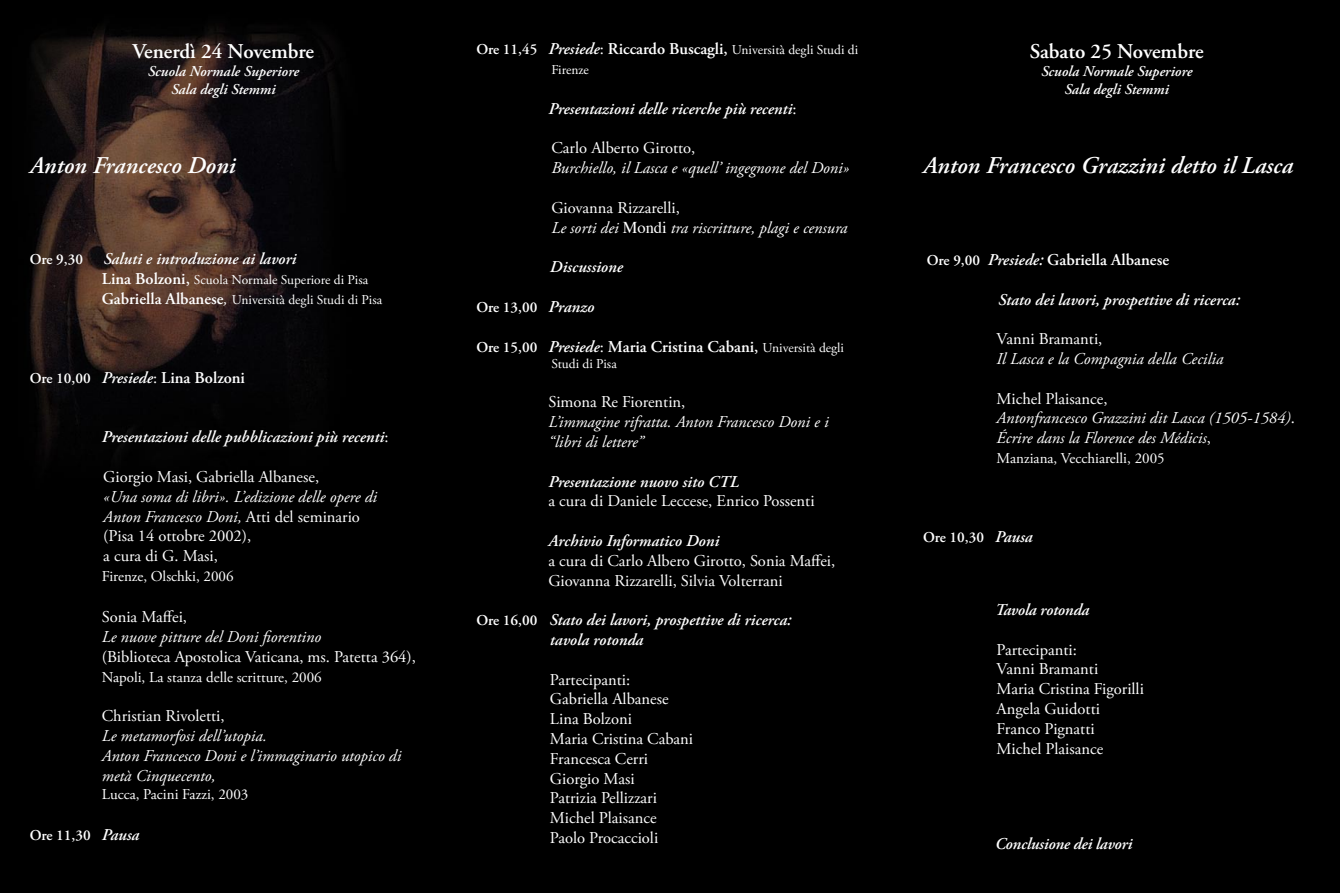
<style>
.page{position:relative;width:1340px;height:893px;background:#fff}
.page>*{position:absolute;margin:0;border:0;box-sizing:border-box;transform-origin:0 0}
.t1{font:italic 600 24px "Adobe Garamond Pro";color:#fff}
.t2{font:600 21px "Adobe Garamond Pro";color:#fff}
.t3{font:italic 16.5px/19.8px "Adobe Garamond Pro";color:#fff}
.t4{font:16.5px/19.8px "Adobe Garamond Pro";color:#fff}
.t5{font:italic 600 16.5px/19.8px "Adobe Garamond Pro";color:#fff}
.t6{font:600 16.5px "Adobe Garamond Pro";color:#fff}
.t7{font:15px "Adobe Garamond Pro";color:#fff}
.t8{font:italic 600 15px/18px "Adobe Garamond Pro";color:#fff;text-align:center}
.t9{font:600 15px "Adobe Garamond Pro";letter-spacing:-.005em;color:#fff}
.t10{font:13.5px/19.8px "Adobe Garamond Pro";color:#fff}
.s1{font-style:normal;font-size:15px}
.s2{font-weight:600;font-size:16.5px}
.s3{font-style:italic;font-size:16.5px}
.s4{font-size:15px}
.s5{font-style:italic}
.s6{font-weight:400}
.s7{font-weight:400;font-style:normal}
.s8{font-style:normal}
.s9{font-weight:600;font-size:15px}
.s10{font-weight:600;font-style:italic;font-size:16.5px}
.s11{font-size:16.5px}
.s12{font-family:"Times";font-style:normal}
.s13{font-weight:400;font-size:13.5px}
</style>
<div class="page">
<div style="left:0;top:0;width:1339px;height:893px;background:#000"></div>
<img style="left:29px;top:26px;width:306px;height:426px">
<p class="t2" style="left:133px;top:39px;width:183px">Venerdì 24 Novembre</p>
<p class="t8" style="left:148px;top:63px;width:153px">Scuola Normale Superiore<br>Sala degli Stemmi</p>
<h1 class="t1" style="left:30px;top:152px;width:207px">Anton Francesco Doni</h1>
<p class="t5" style="left:30px;top:250px;width:268px"><span class="s1">Ore 9,30</span> Saluti e introduzione ai lavori</p>
<p class="t10" style="left:102px;top:270px;width:282px"><span class="s2">Lina Bolzoni,</span> Scuola Normale Superiore di Pisa<br><span class="s2">Gabriella Albanese</span><span class="s3">,</span> Università degli Studi di Pisa</p>
<p class="t6" style="left:30px;top:368px;width:217px"><span class="s4">Ore 10,00</span> <span class="s5">Presiede</span><span class="s6">:</span> Lina Bolzoni</p>
<p class="t5" style="left:102px;top:428px;width:288px">Presentazioni delle pubblicazioni più recenti<span class="s7">:</span></p>
<p class="t4" style="left:103px;top:467px;width:217px">Giorgio Masi, Gabriella Albanese,</p>
<p class="t3" style="left:103px;top:487px;width:275px">«Una soma di libri». L’edizione delle opere di<br>Anton Francesco Doni, <span class="s8">Atti del seminario (Pisa 14 ottobre 2002),<br>a cura di G. Masi,</span></p>
<p class="t7" style="left:102px;top:567px;width:133px">Firenze, Olschki, 2006</p>
<p class="t4" style="left:102px;top:608px;width:87px">Sonia Maffei,</p>
<p class="t3" style="left:102px;top:627px;width:221px">Le nuove pitture del Doni fiorentino</p>
<p class="t4" style="left:102px;top:647px;width:316px">(Biblioteca Apostolica Vaticana, ms. Patetta 364),</p>
<p class="t7" style="left:102px;top:668px;width:221px">Napoli, La stanza delle scritture, 2006</p>
<p class="t4" style="left:102px;top:707px;width:124px">Christian Rivoletti,</p>
<p class="t3" style="left:102px;top:726px;width:301px">Le metamorfosi dell’utopia.<br>Anton Francesco Doni e l’immaginario utopico di metà Cinquecento,</p>
<p class="t7" style="left:102px;top:785px;width:148px">Lucca, Pacini Fazzi, 2003</p>
<p class="t9" style="left:30px;top:827px;width:111px">Ore 11,30 <span class="s3">Pausa</span></p>
<p class="t10" style="left:551px;top:41px;width:308px;text-indent:-75px"><span class="s9">Ore 11,45</span> <span class="s10">Presiede</span><span class="s11">:</span> <span class="s2">Riccardo Buscagli,</span> Università degli Studi di<br>Firenze</p>
<p class="t5" style="left:548px;top:99px;width:249px">Presentazioni delle ricerche più recenti<span class="s7">:</span></p>
<p class="t4" style="left:551px;top:139px;width:145px">Carlo Alberto Girotto,</p>
<p class="t3" style="left:551px;top:159px;width:299px">Burchiello, il Lasca e «quell’ ingegnone del Doni»</p>
<p class="t3" style="left:551px;top:198px;width:297px"><span class="s8">Giovanna Rizzarelli,<br></span>Le sorti dei <span class="s12">Mondi</span> tra riscritture, plagi e censura</p>
<p class="t5" style="left:550px;top:258px;width:74px">Discussione</p>
<p class="t9" style="left:476px;top:298px;width:119px">Ore 13,00 <span class="s3">Pranzo</span></p>
<p class="t6" style="left:476px;top:337px;width:369px"><span class="s4">Ore 15,00</span> <span class="s5">Presiede</span><span class="s6">:</span> Maria Cristina Cabani, <span class="s13">Università degli</span></p>
<p class="t10" style="left:551px;top:354px;width:67px">Studi di Pisa</p>
<p class="t4" style="left:548px;top:393px;width:138px">Simona Re Fiorentin,</p>
<p class="t3" style="left:548px;top:412px;width:282px">L’immagine rifratta. Anton Francesco Doni e i “libri di lettere”</p>
<p class="t5" style="left:548px;top:472px;width:192px">Presentazione nuovo sito CTL</p>
<p class="t4" style="left:548px;top:492px;width:267px">a cura di Daniele Leccese, Enrico Possenti</p>
<p class="t5" style="left:548px;top:531px;width:172px">Archivio Informatico Doni</p>
<p class="t4" style="left:548px;top:551px;width:288px">a cura di Carlo Albero Girotto, Sonia Maffei,<br>Giovanna Rizzarelli, Silvia Volterrani</p>
<p class="t5" style="left:550px;top:611px;width:243px;text-indent:-74px"><span class="s1">Ore 16,00</span> Stato dei lavori, prospettive di ricerca: tavola rotonda</p>
<p class="t4" style="left:550px;top:670px;width:145px">Partecipanti:<br>Gabriella Albanese<br>Lina Bolzoni<br>Maria Cristina Cabani<br>Francesca Cerri<br>Giorgio Masi<br>Patrizia Pellizzari<br>Michel Plaisance<br>Paolo Procaccioli</p>
<p class="t2" style="left:1029px;top:39px;width:175px">Sabato 25 Novembre</p>
<p class="t8" style="left:1041px;top:63px;width:153px">Scuola Normale Superiore<br>Sala degli Stemmi</p>
<h1 class="t1" style="left:923px;top:152px;width:371px">Anton Francesco Grazzini detto il Lasca</h1>
<p class="t6" style="left:926px;top:250px;width:244px"><span class="s4">Ore 9,00</span> <span class="s5">Presiede:</span> Gabriella Albanese</p>
<p class="t5" style="left:998px;top:290px;width:243px">Stato dei lavori, prospettive di ricerca:</p>
<p class="t4" style="left:996px;top:330px;width:107px">Vanni Bramanti,</p>
<p class="t3" style="left:996px;top:349px;width:228px">Il Lasca e la Compagnia della Cecilia</p>
<p class="t3" style="left:996px;top:389px;width:300px"><span class="s8">Michel Plaisance,<br></span>Antonfrancesco Grazzini dit Lasca (1505-1584)<span class="s8">.<br></span>Écrire dans la Florence des Médicis<span class="s8">,</span></p>
<p class="t7" style="left:996px;top:449px;width:169px">Manziana, Vecchiarelli, 2005</p>
<p class="t9" style="left:923px;top:529px;width:111px">Ore 10,30 <span class="s3">Pausa</span></p>
<p class="t5" style="left:995px;top:600px;width:95px">Tavola rotonda</p>
<p class="t4" style="left:996px;top:640px;width:149px">Partecipanti:<br>Vanni Bramanti<br>Maria Cristina Figorilli<br>Angela Guidotti<br>Franco Pignatti<br>Michel Plaisance</p>
<p class="t5" style="left:995px;top:835px;width:138px">Conclusione dei lavori</p>
</div>
